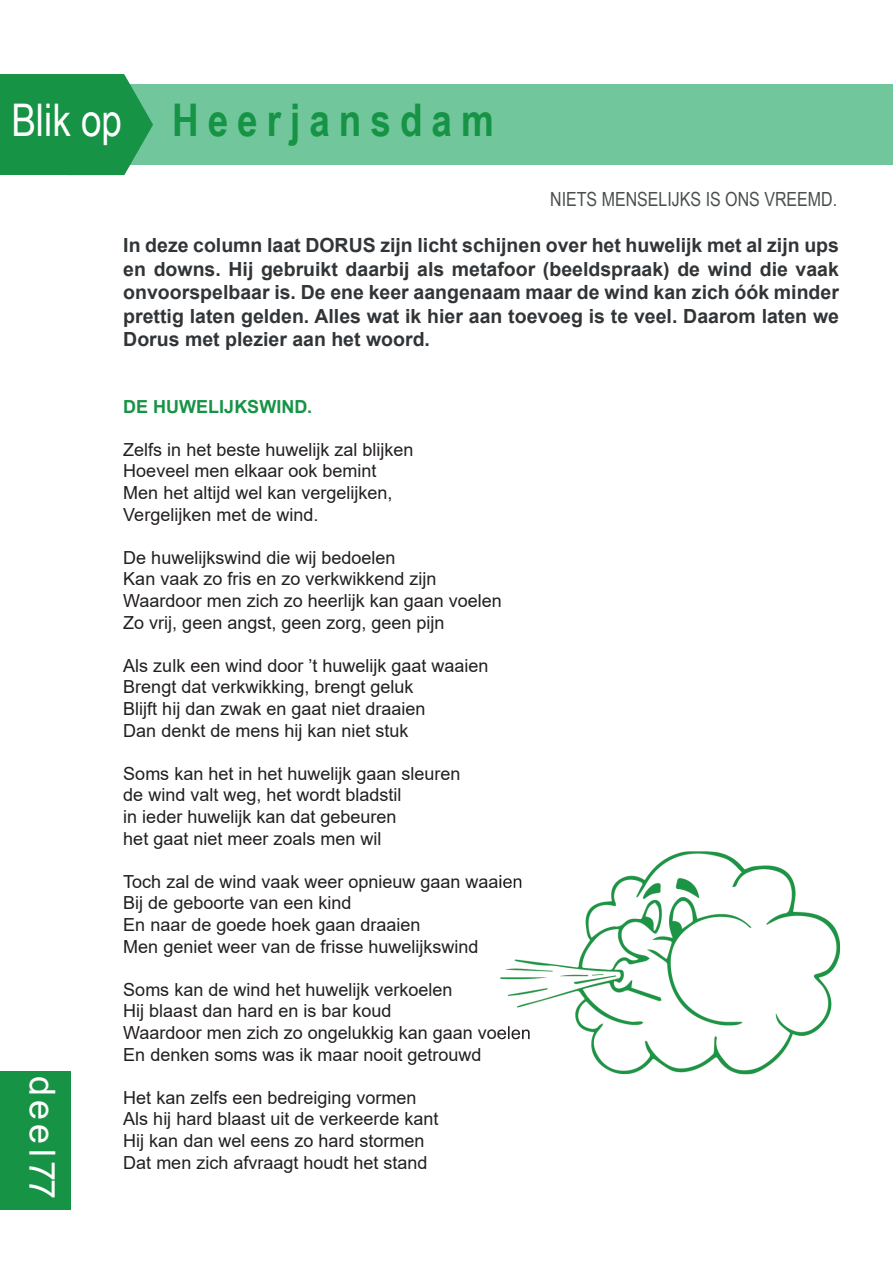
<style>
.page{position:relative;width:893px;height:1263px;background:#fff}
.page>*{position:absolute;margin:0;border:0;box-sizing:border-box;transform-origin:0 0}
.t1{font:700 45px "Arial Narrow";letter-spacing:.2em;color:#179346}
.t2{font:36px "Arial";letter-spacing:.115em;color:#fff}
.t3{font:700 19.5px/23.4px "Arial";color:#313538;text-align:justify}
.t4{font:19.5px "Arial Narrow";color:#4a4e4f}
.t5{font:18px/21.6px "Arial";color:#231f20}
.t6{font:700 18px "Arial";color:#179346}
.s1{font-weight:400;color:#fff}
</style>
<div class="page">
<div style="left:37px;top:84px;width:856px;height:81px;background:#71c69c"></div>
<div style="left:0;top:74px;width:123px;height:101px;background:#179346"></div>
<svg style="left:123px;top:74px;width:30px;height:101px"></svg>
<div style="left:0;top:1071px;width:70px;height:139px;background:#179346"></div>
<img style="left:500px;top:851px;width:340px;height:223px">
<img style="left:500px;top:875px;width:21px;height:17px">
<img style="left:500px;top:1026px;width:30px;height:17px">
<h1 class="t1" style="left:11px;top:86px;width:484px"><span class="s1">Blik op</span> Heerjansdam</h1>
<h2 class="t2" style="left:67px;top:1076px;width:125px;rotate:90deg">deel77</h2>
<p class="t4" style="left:550px;top:184px;width:289px">NIETS MENSELIJKS IS ONS VREEMD.</p>
<p class="t3" style="left:123px;top:234px;width:717px">In deze column laat DORUS zijn licht schijnen over het huwelijk met al zijn ups en downs. Hij gebruikt daarbij als metafoor (beeldspraak) de wind die vaak onvoorspelbaar is. De ene keer aangenaam maar de wind kan zich óók minder prettig laten gelden. Alles wat ik hier aan toevoeg is te veel. Daarom laten we Dorus met plezier aan het woord.</p>
<p class="t6" style="left:123px;top:394px;width:190px">DE HUWELIJKSWIND.</p>
<p class="t5" style="left:123px;top:439px;width:292px">Zelfs in het beste huwelijk zal blijken<br>Hoeveel men elkaar ook bemint<br>Men het altijd wel kan vergelijken,<br>Vergelijken met de wind.</p>
<p class="t5" style="left:123px;top:547px;width:380px">De huwelijkswind die wij bedoelen<br>Kan vaak zo fris en zo verkwikkend zijn Waardoor men zich zo heerlijk kan gaan voelen Zo vrij, geen angst, geen zorg, geen pijn</p>
<p class="t5" style="left:123px;top:655px;width:367px">Als zulk een wind door ’t huwelijk gaat waaien Brengt dat verkwikking, brengt geluk<br>Blijft hij dan zwak en gaat niet draaien<br>Dan denkt de mens hij kan niet stuk</p>
<p class="t5" style="left:123px;top:763px;width:339px">Soms kan het in het huwelijk gaan sleuren de wind valt weg, het wordt bladstil<br>in ieder huwelijk kan dat gebeuren<br>het gaat niet meer zoals men wil</p>
<p class="t5" style="left:123px;top:871px;width:401px">Toch zal de wind vaak weer opnieuw gaan waaien Bij de geboorte van een kind<br>En naar de goede hoek gaan draaien<br>Men geniet weer van de frisse huwelijkswind</p>
<p class="t5" style="left:123px;top:979px;width:409px">Soms kan de wind het huwelijk verkoelen<br>Hij blaast dan hard en is bar koud<br>Waardoor men zich zo ongelukkig kan gaan voelen En denken soms was ik maar nooit getrouwd</p>
<p class="t5" style="left:123px;top:1087px;width:317px">Het kan zelfs een bedreiging vormen Als hij hard blaast uit de verkeerde kant Hij kan dan wel eens zo hard stormen Dat men zich afvraagt houdt het stand</p>
</div>
